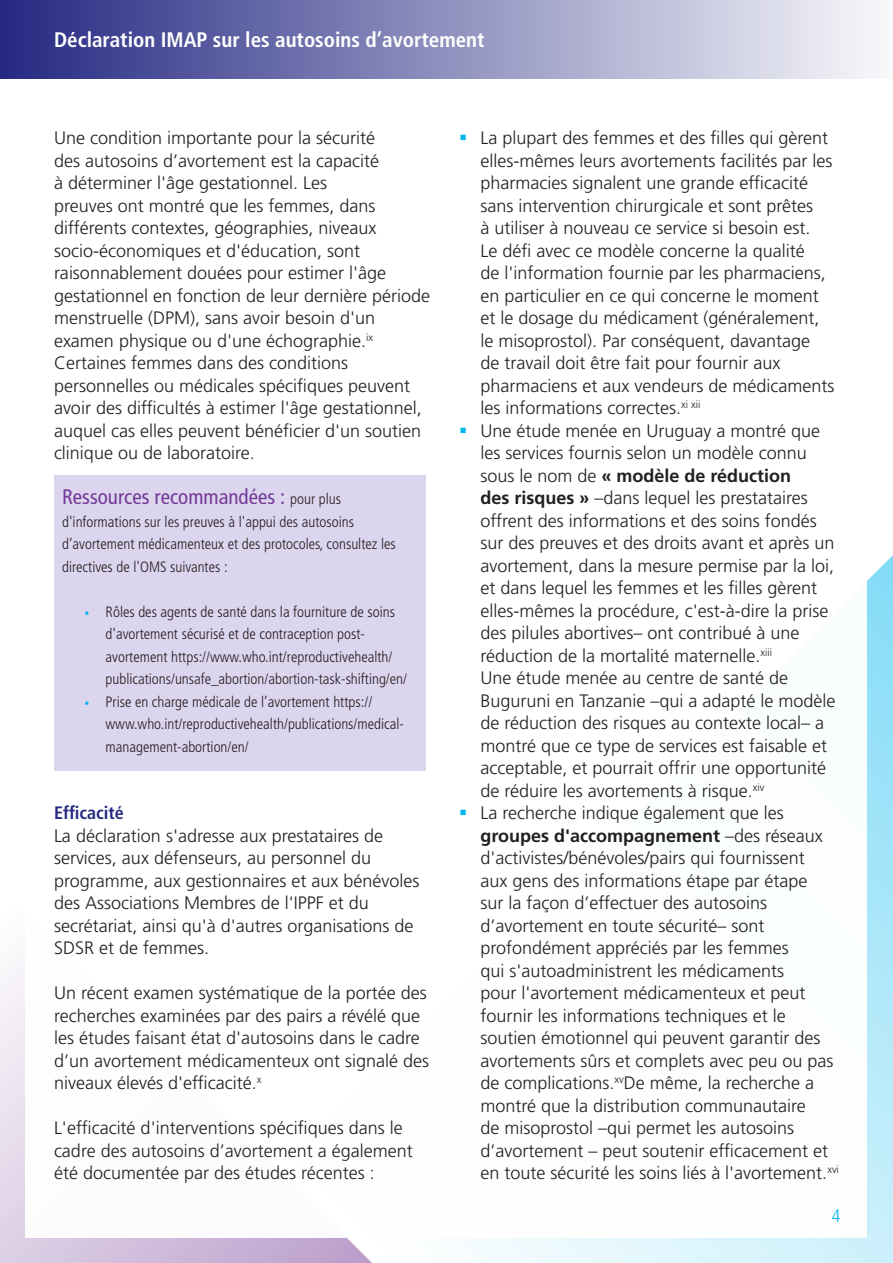
<style>
.page{position:relative;width:893px;height:1263px;background:#fff}
.page>*{position:absolute;margin:0;border:0;box-sizing:border-box;transform-origin:0 0}
.t1{font:700 condensed 21px "Frutiger LT Std";color:#fff}
.t2{font:condensed 21px "Frutiger LT Std";color:#743a97}
.heading_3{font:300 18px/22.5px "Frutiger LT Std";color:#231f20}
.t3{font:300 condensed 18px "Frutiger LT Std";color:#00b6ef}
.t4{font:300 condensed 15px/22.5px "Frutiger LT Std";color:#231f20}
.s1{font-weight:300;font-size:15px;color:#231f20}
.s2{font-family:"Acumin Variable Concept";font-weight:400;font-stretch:normal;color:#00b6ef}
.s3{font-weight:700;font-stretch:condensed;color:#252982}
.s4{font-weight:700}
</style>
<div class="page">
<svg style="left:473px;top:555px;width:420px;height:708px;background:#beecfa"></svg>
<svg style="left:0;top:959px;width:372px;height:304px;background:#dbcde4"></svg>
<div style="left:0;top:0;width:893px;height:79px;background:linear-gradient(to right,#252982,#f9f9fb)"></div>
<div style="left:26px;top:109px;width:841px;height:1128px;background:#fff"></div>
<div style="left:54px;top:475px;width:371px;height:295px;background:#dcd5ee"></div>
<p class="t1" style="left:54px;top:27px;width:432px">Déclaration IMAP sur les autosoins d’avortement</p>
<p class="heading_3" style="left:54px;top:127px;width:378px">Une condition importante pour la sécurité<br>des autosoins d’avortement est la capacité<br>à déterminer l'âge gestationnel. Les<br>preuves ont montré que les femmes, dans différents contextes, géographies, niveaux socio-économiques et d'éducation, sont raisonnablement douées pour estimer l'âge gestationnel en fonction de leur dernière période menstruelle (DPM), sans avoir besoin d'un examen physique ou d'une échographie.<sup>ix </sup>Certaines femmes dans des conditions personnelles ou médicales spécifiques peuvent avoir des difficultés à estimer l'âge gestationnel, auquel cas elles peuvent bénéficier d'un soutien clinique ou de laboratoire.</p>
<p class="t2" style="left:62px;top:484px;width:280px">Ressources recommandées : <span class="s1">pour plus</span></p>
<p class="t4" style="left:62px;top:510px;width:335px">d'informations sur les preuves à l'appui des autosoins d’avortement médicamenteux et des protocoles, consultez les directives de l'OMS suivantes :</p>
<p class="t4" style="left:106px;top:600px;width:303px;text-indent:-21px"><span class="s2">•</span> Rôles des agents de santé dans la fourniture de soins d'avortement sécurisé et de contraception post&shy;avortement https://www.who.int/reproductivehealth/ publications/unsafe_abortion/abortion-task-shifting/en/</p>
<p class="t4" style="left:106px;top:690px;width:300px;text-indent:-21px"><span class="s2">•</span> Prise en charge médicale de l’avortement https:// www.who.int/reproductivehealth/publications/medical&shy;management-abortion/en/</p>
<p class="heading_3" style="left:54px;top:802px;width:367px"><span class="s3">Efficacité<br></span>La déclaration s'adresse aux prestataires de services, aux défenseurs, au personnel du programme, aux gestionnaires et aux bénévoles des Associations Membres de l'IPPF et du secrétariat, ainsi qu'à d'autres organisations de SDSR et de femmes.</p>
<p class="heading_3" style="left:54px;top:982px;width:377px">Un récent examen systématique de la portée des recherches examinées par des pairs a révélé que les études faisant état d'autosoins dans le cadre d’un avortement médicamenteux ont signalé des niveaux élevés d'efficacité.<sup>x</sup></p>
<p class="heading_3" style="left:54px;top:1117px;width:360px">L'efficacité d'interventions spécifiques dans le cadre des autosoins d’avortement a également été documentée par des études récentes :</p>
<p class="heading_3" style="left:480px;top:127px;width:356px">La plupart des femmes et des filles qui gèrent elles-mêmes leurs avortements facilités par les pharmacies signalent une grande efficacité sans intervention chirurgicale et sont prêtes<br>à utiliser à nouveau ce service si besoin est.<br>Le défi avec ce modèle concerne la qualité<br>de l'information fournie par les pharmaciens, en particulier en ce qui concerne le moment et le dosage du médicament (généralement, le misoprostol). Par conséquent, davantage<br>de travail doit être fait pour fournir aux pharmaciens et aux vendeurs de médicaments les informations correctes.<sup>xi</sup> <sup>xii</sup></p>
<p class="heading_3" style="left:480px;top:419px;width:357px">Une étude menée en Uruguay a montré que les services fournis selon un modèle connu sous le nom de <span class="s4">« modèle de réduction<br>des risques »</span> –dans lequel les prestataires offrent des informations et des soins fondés sur des preuves et des droits avant et après un avortement, dans la mesure permise par la loi, et dans lequel les femmes et les filles gèrent elles-mêmes la procédure, c'est-à-dire la prise des pilules abortives– ont contribué à une réduction de la mortalité maternelle.<sup>xiii<br></sup>Une étude menée au centre de santé de Buguruni en Tanzanie –qui a adapté le modèle de réduction des risques au contexte local– a montré que ce type de services est faisable et acceptable, et pourrait offrir une opportunité de réduire les avortements à risque.<sup>xiv</sup></p>
<p class="heading_3" style="left:480px;top:802px;width:360px">La recherche indique également que les <span class="s4">groupes d'accompagnement</span> –des réseaux d'activistes/bénévoles/pairs qui fournissent<br>aux gens des informations étape par étape<br>sur la façon d’effectuer des autosoins d’avortement en toute sécurité– sont profondément appréciés par les femmes<br>qui s'autoadministrent les médicaments<br>pour l'avortement médicamenteux et peut fournir les informations techniques et le soutien émotionnel qui peuvent garantir des avortements sûrs et complets avec peu ou pas de complications.<sup>xv</sup>De même, la recherche a montré que la distribution communautaire<br>de misoprostol –qui permet les autosoins d’avortement – peut soutenir efficacement et en toute sécurité les soins liés à l'avortement.<sup>xvi</sup></p>
<p class="t3" style="left:832px;top:1205px;width:10px">4</p>
</div>
